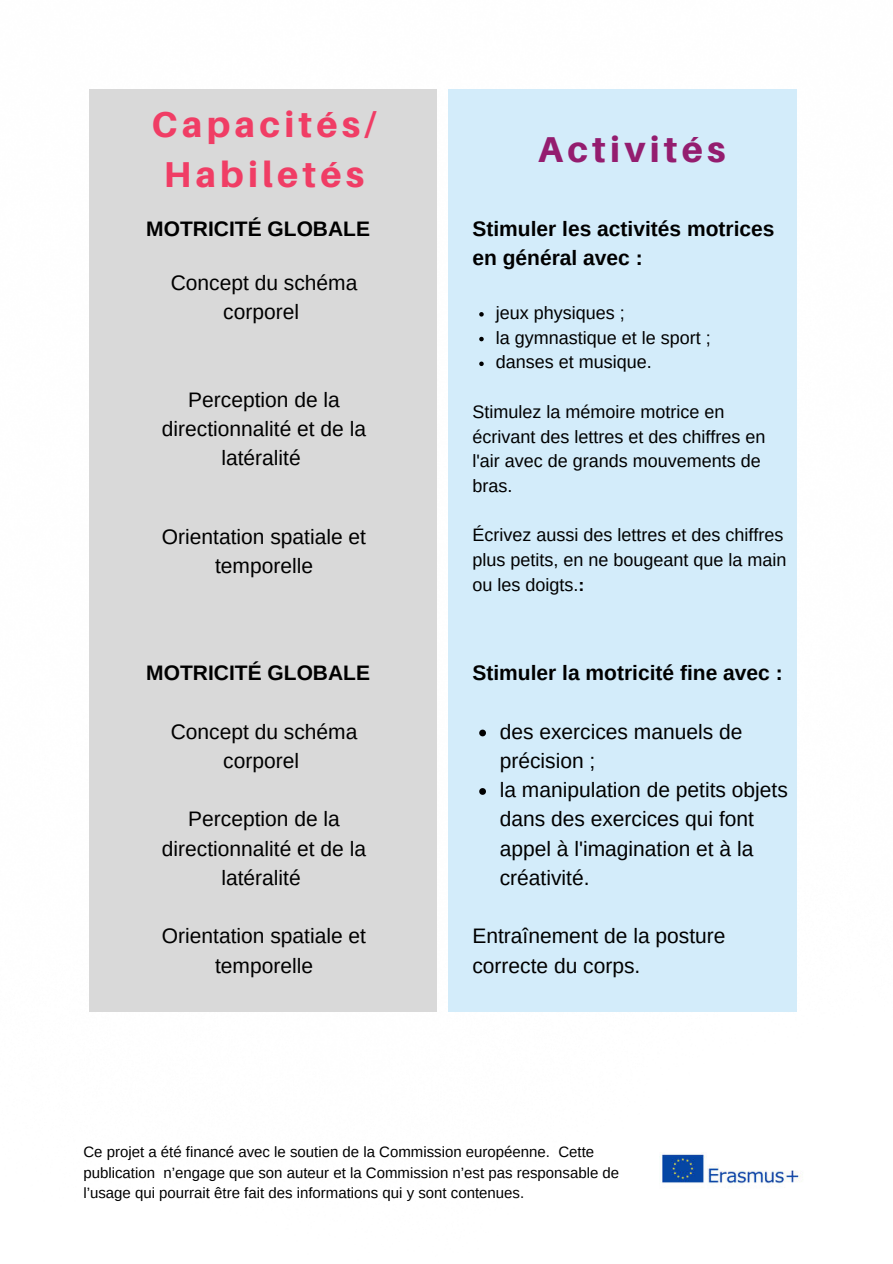
<style>
.page{position:relative;width:893px;height:1264px;background:#fff}
.page>*{position:absolute;margin:0;border:0;box-sizing:border-box;transform-origin:0 0}
.t1{font:800 36px/49.8px "Aileron";letter-spacing:.12em;color:#f03d65;text-align:center}
.t2{font:800 36px "Aileron";letter-spacing:.12em;color:#941d6f}
.t3{font:21px/29.2px "Arimo";color:#000;text-align:center}
.t4{font:21px/29.2px "Arimo";color:#000;text-align:center}
.t5{font:700 21px/29.2px "Arimo";color:#000}
.t6{font:18px/24.8px "Arimo";color:#000}
.t7{font:15px/20.2px "Arimo";color:#000}
.s1{font-weight:700}
</style>
<div class="page">
<img style="left:660px;top:1152px;width:141px;height:32px">
<div style="left:89px;top:89px;width:348px;height:922px;background:#d9d9d9"></div>
<div style="left:448px;top:89px;width:348px;height:922px;background:#d3ecfa"></div>
<svg style="left:479px;top:312px;width:4px;height:4px"></svg>
<svg style="left:479px;top:337px;width:4px;height:4px"></svg>
<svg style="left:479px;top:361px;width:4px;height:5px"></svg>
<svg style="left:479px;top:729px;width:7px;height:7px"></svg>
<svg style="left:479px;top:788px;width:7px;height:6px"></svg>
<h1 class="t1" style="left:151px;top:99px;width:227px">Capacités/<br>Habiletés</h1>
<p class="t5" style="left:146px;top:214px;width:225px">MOTRICITÉ GLOBALE</p>
<p class="t4" style="left:171px;top:268px;width:188px">Concept du schéma corporel</p>
<p class="t4" style="left:162px;top:385px;width:206px">Perception de la directionnalité et de la latéralité</p>
<p class="t3" style="left:162px;top:522px;width:206px">Orientation spatiale et temporelle</p>
<p class="t5" style="left:146px;top:658px;width:225px">MOTRICITÉ GLOBALE</p>
<p class="t4" style="left:171px;top:717px;width:188px">Concept du schéma corporel</p>
<p class="t4" style="left:162px;top:804px;width:206px">Perception de la directionnalité et de la latéralité</p>
<p class="t3" style="left:162px;top:921px;width:206px">Orientation spatiale et temporelle</p>
<h1 class="t2" style="left:538px;top:129px;width:189px">Activités</h1>
<p class="t5" style="left:472px;top:214px;width:303px">Stimuler les activités motrices en général avec :</p>
<p class="t6" style="left:496px;top:300px;width:216px">jeux physiques ;<br>la gymnastique et le sport ; danses et musique.</p>
<p class="t6" style="left:472px;top:399px;width:294px">Stimulez la mémoire motrice en écrivant des lettres et des chiffres en l'air avec de grands mouvements de bras.</p>
<p class="t6" style="left:472px;top:523px;width:315px">Écrivez aussi des lettres et des chiffres plus petits, en ne bougeant que la main ou les doigts.<span class="s1">:</span></p>
<p class="t5" style="left:472px;top:658px;width:311px">Stimuler la motricité fine avec :</p>
<p class="t4" style="left:499px;top:717px;width:244px;text-align:left">des exercices manuels de précision ;</p>
<p class="t3" style="left:499px;top:775px;width:289px;text-align:left">la manipulation de petits objets dans des exercices qui font appel à l'imagination et à la créativité.</p>
<p class="t3" style="left:472px;top:921px;width:254px;text-align:left">Entraînement de la posture correcte du corps.</p>
<p class="t7" style="left:83px;top:1142px;width:537px">Ce projet a été financé avec le soutien de la Commission européenne. Cette publication n’engage que son auteur et la Commission n’est pas responsable de l’usage qui pourrait être fait des informations qui y sont contenues.</p>
</div>
